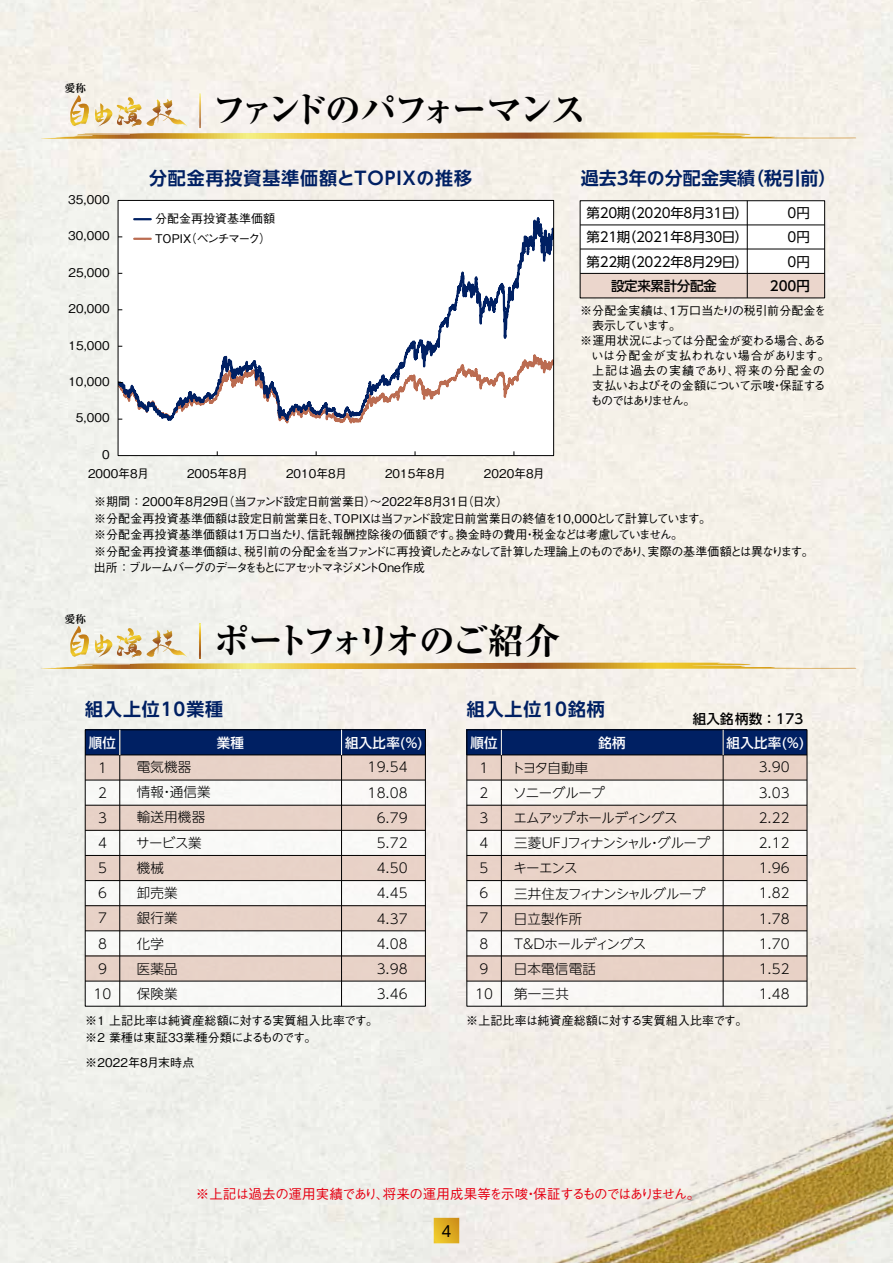
<style>
.page{position:relative;width:893px;height:1263px;background:#f3f1ea}
.page>*{position:absolute;margin:0;border:0;box-sizing:border-box;transform-origin:0 0}
.t1{font:700 expanded 36px "Ryumin Pro";letter-spacing:-.12em;color:#000}
.t2{font:700 expanded 36px "Ryumin Pro";letter-spacing:-.15em;color:#000}
.t3{font:700 18px "UD Shin Go NT Pro De";letter-spacing:.05em;color:#002063}
.t4{font:700 18px "UD Shin Go NT Pro De";letter-spacing:.005em;color:#002063}
.t5{font:15px "UD Shin Go NT Pro";color:#000}
.t6{font:300 13.5px/25.2px "UD Shin Go NT Pro";letter-spacing:-.045em;color:#000}
.t7{font:300 13.5px/25.2px "UD Shin Go NT Pro";letter-spacing:.02em;color:#000}
.t8{font:300 13.5px/25px "UD Shin Go NT Pro";color:#000;text-align:center}
.t9{font:13.5px/24.5px "UD Shin Go Pro";letter-spacing:-.025em;color:#000;text-align:justify}
.t10{font:500 13.5px "Gothic BBB Pro";letter-spacing:-.055em;color:#e60012}
.t11{font:500 13.5px "UD Shin Go NT Pro";letter-spacing:.02em;color:#fff}
.t12{font:500 13.5px "UD Shin Go Pro";letter-spacing:-.025em;color:#000}
.t13{font:500 13.5px "UD Shin Go NT Pro";letter-spacing:.02em;color:#000}
.t14{font:500 12px/16.5px "Gothic BBB Pro";letter-spacing:-.055em;color:#000}
.t15{font:500 12px/16.5px "Gothic BBB Pro";color:#000}
.t16{font:500 12px "Gothic BBB Pro";letter-spacing:-.05em;color:#000}
.t17{font:500 12px "Gothic BBB Pro";letter-spacing:.07em;color:#000}
.t18{font:500 12px "Gothic BBB Pro";letter-spacing:-.135em;color:#000}
.t19{font:500 12px "Gothic BBB Pro";letter-spacing:-.11em;color:#000}
.t20{font:700 10.5px "Reim Pr 6";color:#000}
</style>
<div class="page">
<img style="left:380px;top:919px;width:513px;height:344px">
<div style="left:85px;top:730px;width:340px;height:276px;background:#f9f9f7"></div>
<div style="left:467px;top:730px;width:340px;height:276px;background:#faf9f5"></div>
<div style="left:85px;top:755px;width:340px;height:25px;background:#e8d2c7"></div>
<div style="left:467px;top:755px;width:340px;height:25px;background:#e9d2c6"></div>
<div style="left:85px;top:805px;width:340px;height:25px;background:#e8d2c7"></div>
<div style="left:467px;top:805px;width:340px;height:25px;background:#e9d2c7"></div>
<div style="left:85px;top:855px;width:340px;height:25px;background:#e8d2c7"></div>
<div style="left:467px;top:855px;width:340px;height:25px;background:#e9d2c7"></div>
<div style="left:85px;top:906px;width:340px;height:25px;background:#e8d2c7"></div>
<div style="left:467px;top:906px;width:340px;height:25px;background:#e9d2c7"></div>
<div style="left:85px;top:956px;width:340px;height:25px;background:#e8d2c7"></div>
<div style="left:467px;top:956px;width:340px;height:25px;background:#e8d1c6"></div>
<div style="left:85px;top:730px;width:340px;height:25px;background:#002063"></div>
<div style="left:85px;top:729px;width:341px;height:277px;border:1px solid #000"></div>
<hr style="left:85px;top:780px;width:340px;height:1px;background:#000">
<hr style="left:85px;top:755px;width:340px;height:1px;background:#000">
<hr style="left:85px;top:830px;width:340px;height:1px;background:#000">
<hr style="left:85px;top:805px;width:340px;height:1px;background:#000">
<hr style="left:85px;top:880px;width:340px;height:1px;background:#000">
<hr style="left:85px;top:855px;width:340px;height:1px;background:#000">
<hr style="left:85px;top:930px;width:340px;height:1px;background:#000">
<hr style="left:85px;top:905px;width:340px;height:1px;background:#000">
<hr style="left:85px;top:981px;width:340px;height:1px;background:#000">
<hr style="left:85px;top:956px;width:340px;height:1px;background:#000">
<div style="left:467px;top:730px;width:340px;height:25px;background:#002063"></div>
<div style="left:467px;top:729px;width:340px;height:277px;border:1px solid #000"></div>
<hr style="left:467px;top:780px;width:340px;height:1px;background:#000">
<hr style="left:467px;top:755px;width:340px;height:1px;background:#000">
<hr style="left:467px;top:830px;width:340px;height:1px;background:#000">
<hr style="left:467px;top:805px;width:340px;height:1px;background:#000">
<hr style="left:467px;top:880px;width:340px;height:1px;background:#000">
<hr style="left:467px;top:855px;width:340px;height:1px;background:#000">
<hr style="left:467px;top:930px;width:340px;height:1px;background:#000">
<hr style="left:467px;top:905px;width:340px;height:1px;background:#000">
<hr style="left:467px;top:981px;width:340px;height:1px;background:#000">
<hr style="left:467px;top:956px;width:340px;height:1px;background:#000">
<hr style="left:501px;top:730px;width:1px;height:276px;background:#000">
<hr style="left:723px;top:730px;width:1px;height:276px;background:#000">
<hr style="left:120px;top:730px;width:1px;height:276px;background:#000">
<svg style="left:120px;top:730px;width:1px;height:25px"></svg>
<hr style="left:341px;top:730px;width:1px;height:276px;background:#000">
<svg style="left:341px;top:730px;width:1px;height:25px"></svg>
<svg style="left:501px;top:730px;width:1px;height:25px"></svg>
<svg style="left:723px;top:730px;width:1px;height:25px"></svg>
<svg style="left:434px;top:1218px;width:25px;height:25px"></svg>
<svg style="left:25px;top:663px;width:838px;height:6px;background:#d7b05a"></svg>
<svg style="left:199px;top:624px;width:2px;height:34px"></svg>
<svg style="left:25px;top:94px;width:838px;height:45px"></svg>
<svg style="left:70px;top:626px;width:19px;height:31px"></svg>
<svg style="left:95px;top:628px;width:92px;height:29px;background:#e5d8b7"></svg>
<svg style="left:120px;top:202px;width:432px;height:252px"></svg>
<svg style="left:134px;top:218px;width:17px;height:2px"></svg>
<svg style="left:134px;top:238px;width:17px;height:2px"></svg>
<div style="left:118px;top:200px;width:436px;height:256px;border:1px solid #000"></div>
<div style="left:580px;top:201px;width:245px;height:97px;background:#fff"></div>
<div style="left:580px;top:274px;width:245px;height:24px;background:#ebd6cc"></div>
<div style="left:580px;top:200px;width:245px;height:98px;border:1px solid #000"></div>
<hr style="left:747px;top:201px;width:1px;height:97px;background:#000">
<hr style="left:580px;top:225px;width:245px;height:1px;background:#000">
<hr style="left:580px;top:249px;width:245px;height:1px;background:#000">
<hr style="left:580px;top:273px;width:245px;height:1px;background:#000">
<p class="t20" style="left:65px;top:79px;width:22px">愛称</p>
<p class="t15" style="left:68px;top:189px;width:43px">35,000</p>
<p class="t15" style="left:68px;top:226px;width:43px">30,000</p>
<p class="t15" style="left:68px;top:262px;width:43px">25,000</p>
<p class="t15" style="left:68px;top:299px;width:43px">20,000</p>
<p class="t15" style="left:68px;top:335px;width:43px">15,000</p>
<p class="t15" style="left:68px;top:372px;width:43px">10,000</p>
<p class="t15" style="left:76px;top:408px;width:35px">5,000</p>
<p class="t15" style="left:102px;top:445px;width:9px">0</p>
<h1 class="t1" style="left:212px;top:82px;width:376px">ファンドのパフォーマンス</h1>
<h2 class="t3" style="left:149px;top:163px;width:325px">分配金再投資基準価額とTOPIXの推移</h2>
<p class="t15" style="left:155px;top:207px;width:121px;line-height:19.5px">分配金再投資基準価額<br>TOPIX（ベンチマーク）</p>
<h2 class="t4" style="left:581px;top:163px;width:257px">過去3年の分配金実績（税引前）</h2>
<p class="t9" style="left:587px;top:200px;width:163px">第20期（2020年8月31日）第21期（2021年8月30日）第22期（2022年8月29日）</p>
<p class="t12" style="left:611px;top:275px;width:107px">設定来累計分配金</p>
<p class="t9" style="left:788px;top:200px;width:24px">0円0円0円</p>
<p class="t12" style="left:770px;top:275px;width:42px">200円</p>
<p class="t15" style="left:580px;top:301px;width:247px">※分配金実績は、1万口当たりの税引前分配金を</p>
<p class="t19" style="left:592px;top:316px;width:91px">表示しています。</p>
<p class="t16" style="left:580px;top:331px;width:247px">※運用状況によっては分配金が変わる場合、ある</p>
<p class="t15" style="left:591px;top:346px;width:240px">いは分配金が支払われない場合があります。</p>
<p class="t17" style="left:592px;top:361px;width:234px">上記は過去の実績であり、将来の分配金の</p>
<p class="t14" style="left:592px;top:376px;width:235px">支払いおよびその金額について示唆・保証する</p>
<p class="t18" style="left:590px;top:391px;width:106px">ものではありません。</p>
<p class="t15" style="left:88px;top:463px;width:62px">2000年8月</p>
<p class="t15" style="left:187px;top:463px;width:63px">2005年8月</p>
<p class="t15" style="left:286px;top:463px;width:63px">2010年8月</p>
<p class="t15" style="left:385px;top:463px;width:63px">2015年8月</p>
<p class="t15" style="left:484px;top:463px;width:63px">2020年8月</p>
<p class="t14" style="left:94px;top:492px;width:721px">※期間：2000年8月29日（当ファンド設定日前営業日）～2022年8月31日（日次）<br>※分配金再投資基準価額は設定日前営業日を、TOPIXは当ファンド設定日前営業日の終値を10,000として計算しています。<br>※分配金再投資基準価額は1万口当たり、信託報酬控除後の価額です。換金時の費用・税金などは考慮していません。<br>※分配金再投資基準価額は、税引前の分配金を当ファンドに再投資したとみなして計算した理論上のものであり、実際の基準価額とは異なります。出所：ブルームバーグのデータをもとにアセットマネジメントOne作成</p>
<p class="t20" style="left:65px;top:610px;width:22px">愛称</p>
<h1 class="t2" style="left:214px;top:612px;width:348px">ポートフォリオのご紹介</h1>
<h2 class="t3" style="left:85px;top:695px;width:140px">組入上位10業種</h2>
<h2 class="t3" style="left:467px;top:695px;width:140px">組入上位10銘柄</h2>
<p class="t13" style="left:693px;top:708px;width:112px">組入銘柄数 ： 173</p>
<p class="t11" style="left:89px;top:732px;width:29px">順位</p>
<p class="t11" style="left:217px;top:732px;width:29px">業種</p>
<p class="t11" style="left:345px;top:732px;width:79px">組入比率(％)</p>
<p class="t8" style="left:93px;top:755px;width:20px">1<br>2<br>3<br>4<br>5<br>6<br>7<br>8<br>9<br>10</p>
<p class="t7" style="left:136px;top:754px;width:76px">電気機器<br>情報・通信業輸送用機器サービス業機械<br>卸売業<br>銀行業<br>化学<br>医薬品<br>保険業</p>
<p class="t7" style="left:368px;top:754px;width:42px;text-align:right">19.54<br>18.08<br>6.79<br>5.72<br>4.50<br>4.45<br>4.37<br>4.08<br>3.98<br>3.46</p>
<p class="t11" style="left:470px;top:732px;width:29px">順位</p>
<p class="t11" style="left:598px;top:732px;width:29px">銘柄</p>
<p class="t11" style="left:727px;top:732px;width:79px">組入比率(％)</p>
<p class="t8" style="left:475px;top:755px;width:20px">1<br>2<br>3<br>4<br>5<br>6<br>7<br>8<br>9<br>10</p>
<p class="t6" style="left:512px;top:754px;width:200px">トヨタ自動車<br>ソニーグループ<br>エムアップホールディングス<br>三菱ＵＦＪフィナンシャル・グループキーエンス<br>三井住友フィナンシャルグループ日立製作所<br>Ｔ＆Ｄホールディングス<br>日本電信電話<br>第一三共</p>
<p class="t8" style="left:759px;top:754px;width:32px;text-align:justify">3.90<br>3.03<br>2.22<br>2.12<br>1.96<br>1.82<br>1.78<br>1.70<br>1.52<br>1.48</p>
<p class="t15" style="left:85px;top:1011px;width:295px">※1 上記比率は純資産総額に対する実質組入比率です。※2 業種は東証33業種分類によるものです。</p>
<p class="t15" style="left:466px;top:1011px;width:283px">※上記比率は純資産総額に対する実質組入比率です。</p>
<p class="t15" style="left:85px;top:1052px;width:111px">※2022年8月末時点</p>
<p class="t10" style="left:196px;top:1183px;width:506px">※上記は過去の運用実績であり、将来の運用成果等を示唆・保証するものではありません。</p>
<p class="t5" style="left:442px;top:1219px;width:11px">4</p>
</div>
